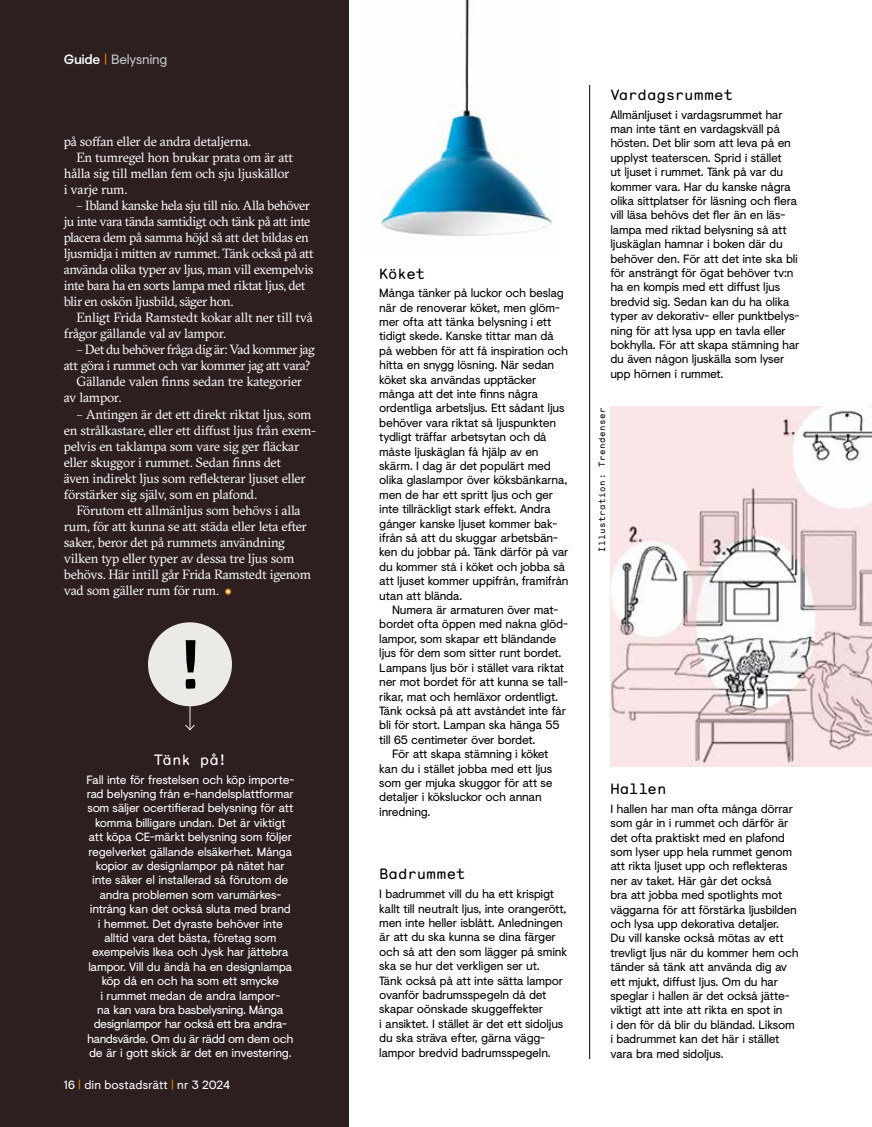
<style>
.page{position:relative;width:872px;height:1127px;background:#fff}
.page>*{position:absolute;margin:0;border:0;box-sizing:border-box;transform-origin:0 0}
.t1{font:15px "Monosten";color:#000}
.t2{font:15px "Monosten";letter-spacing:.005em;color:#fff}
.t3{font:13.5px "Visuelt";letter-spacing:-.015em;color:#c6c6c6}
.t4{font:13.35px/16px "GT Sectra";letter-spacing:-.025em;color:#fff}
.t5{font:12px/14.4px "Visuelt";letter-spacing:-.02em;color:#000}
.t6{font:12px/14.4px "Visuelt";letter-spacing:-.02em;color:#fff;text-align:center}
.t7{font:12px "Visuelt";letter-spacing:.01em;color:#fff}
.t8{font:9px "Monosten";letter-spacing:.075em;color:#000}
.s1{font-weight:500;color:#fff}
.s2{color:#e98200}
</style>
<div class="page">
<div style="left:0;top:0;width:349px;height:1127px;background:#2d1f1f"></div>
<hr style="left:589px;top:85px;width:1px;height:974px;background:#000">
<svg style="left:225px;top:588px;width:6px;height:7px"></svg>
<svg style="left:226px;top:590px;width:4px;height:3px"></svg>
<img style="left:381px;top:0;width:172px;height:236px">
<hr style="left:190px;top:700px;width:1px;height:30px;background:#eceae6">
<svg style="left:185px;top:724px;width:10px;height:6px"></svg>
<div style="left:148px;top:622px;width:84px;height:84px;background:#eceae6;border-radius:50%"></div>
<svg style="left:186px;top:640px;width:9px;height:49px"></svg>
<img style="left:610px;top:406px;width:262px;height:360px">
<p class="t3" style="left:64px;top:49px;width:105px"><span class="s1">Guide</span> <span class="s2">|</span> Belysning</p>
<p class="t4" style="left:64px;top:134px;width:189px">på soffan eller de andra detaljerna.</p>
<p class="t4" style="left:77px;top:150px;width:218px">En tumregel hon brukar prata om är att</p>
<p class="t4" style="left:64px;top:166px;width:227px">hålla sig till mellan fem och sju ljuskällor</p>
<p class="t4" style="left:64px;top:182px;width:65px">i varje rum.</p>
<p class="t4" style="left:64px;top:198px;width:252px;text-indent:13px">– Ibland kanske hela sju till nio. Alla behöver ju inte vara tända samtidigt och tänk på att inte placera dem på samma höjd så att det bildas en ljusmidja i mitten av rummet. Tänk också på att använda olika typer av ljus, man vill exempelvis inte bara ha en sorts lampa med riktat ljus, det blir en oskön ljusbild, säger hon.</p>
<p class="t4" style="left:64px;top:310px;width:250px;text-indent:13px">Enligt Frida Ramstedt kokar allt ner till två frågor gällande val av lampor.</p>
<p class="t4" style="left:77px;top:342px;width:240px">– Det du behöver fråga dig är: Vad kommer jag</p>
<p class="t4" style="left:64px;top:358px;width:248px">att göra i rummet och var kommer jag att vara?</p>
<p class="t4" style="left:77px;top:374px;width:227px">Gällande valen finns sedan tre kategorier</p>
<p class="t4" style="left:64px;top:390px;width:59px">av lampor.</p>
<p class="t4" style="left:64px;top:406px;width:254px;text-indent:13px">– Antingen är det ett direkt riktat ljus, som en strålkastare, eller ett diffust ljus från exem&shy;pelvis en taklampa som vare sig ger fläckar eller skuggor i rummet. Sedan finns det<br>även indirekt ljus som reflekterar ljuset eller förstärker sig själv, som en plafond.</p>
<p class="t4" style="left:64px;top:502px;width:249px;text-indent:13px">Förutom ett allmänljus som behövs i alla rum, för att kunna se att städa eller leta efter saker, beror det på rummets användning vilken typ eller typer av dessa tre ljus som behövs. Här intill går Frida Ramstedt igenom vad som gäller rum för rum.</p>
<p class="t2" style="left:154px;top:750px;width:75px">Tänk på!</p>
<p class="t6" style="left:86px;top:772px;width:209px">Fall inte för frestelsen och köp importe&shy;rad belysning från e-handelsplattformar som säljer ocertifierad belysning för att komma billigare undan. Det är viktigt att köpa CE-märkt belysning som följer regelverket gällande elsäkerhet. Många kopior av designlampor på nätet har inte säker el installerad så förutom de andra problemen som varumärkes&shy;intrång kan det också sluta med brand<br>i hemmet. Det dyraste behöver inte alltid vara det bästa, företag som exempelvis Ikea och Jysk har jättebra lampor. Vill du ändå ha en designlampa köp då en och ha som ett smycke<br>i rummet medan de andra lampor-<br>na kan vara bra basbelysning. Många designlampor har också ett bra andra&shy;handsvärde. Om du är rädd om dem och de är i gott skick är det en investering.</p>
<p class="t7" style="left:64px;top:1076px;width:168px">16 <span class="s2">|</span> din bostadsrätt <span class="s2">|</span> nr 3 2024</p>
<p class="t1" style="left:379px;top:264px;width:47px">Köket</p>
<p class="t5" style="left:379px;top:285px;width:191px">Många tänker på luckor och beslag när de renoverar köket, men glöm&shy;mer ofta att tänka belysning i ett tidigt skede. Kanske tittar man då på webben för att få inspiration och hitta en snygg lösning. När sedan köket ska användas upptäcker många att det inte finns några ordentliga arbetsljus. Ett sådant ljus behöver vara riktat så ljuspunkten tydligt träffar arbetsytan och då måste ljuskäglan få hjälp av en skärm. I dag är det populärt med olika glaslampor över köksbänkarna, men de har ett spritt ljus och ger inte tillräckligt stark effekt. Andra gånger kanske ljuset kommer bak&shy;ifrån så att du skuggar arbetsbän&shy;ken du jobbar på. Tänk därför på var du kommer stå i köket och jobba så att ljuset kommer uppifrån, framifrån utan att blända.</p>
<p class="t5" style="left:392px;top:602px;width:168px">Numera är armaturen över mat-</p>
<p class="t5" style="left:379px;top:617px;width:190px">bordet ofta öppen med nakna glöd-</p>
<p class="t5" style="left:379px;top:631px;width:179px">lampor, som skapar ett bländande</p>
<p class="t5" style="left:379px;top:645px;width:183px">ljus för dem som sitter runt bordet.</p>
<p class="t5" style="left:379px;top:660px;width:186px">Lampans ljus bör i stället vara riktat</p>
<p class="t5" style="left:379px;top:674px;width:190px">ner mot bordet för att kunna se tall-</p>
<p class="t5" style="left:379px;top:689px;width:180px">rikar, mat och hemläxor ordentligt.</p>
<p class="t5" style="left:379px;top:703px;width:188px">Tänk också på att avståndet inte får</p>
<p class="t5" style="left:379px;top:717px;width:182px">bli för stort. Lampan ska hänga 55</p>
<p class="t5" style="left:379px;top:732px;width:158px">till 65 centimeter över bordet.</p>
<p class="t5" style="left:392px;top:746px;width:158px">För att skapa stämning i köket</p>
<p class="t5" style="left:379px;top:761px;width:174px">kan du i stället jobba med ett ljus</p>
<p class="t5" style="left:379px;top:775px;width:175px">som ger mjuka skuggor för att se</p>
<p class="t5" style="left:379px;top:789px;width:164px">detaljer i köksluckor och annan</p>
<p class="t5" style="left:379px;top:804px;width:53px">inredning.</p>
<p class="t1" style="left:379px;top:864px;width:87px">Badrummet</p>
<p class="t5" style="left:379px;top:886px;width:189px">I badrummet vill du ha ett krispigt kallt till neutralt ljus, inte orangerött, men inte heller isblått. Anledningen är att du ska kunna se dina färger och så att den som lägger på smink ska se hur det verkligen ser ut.<br>Tänk också på att inte sätta lampor ovanför badrumsspegeln då det skapar oönskade skuggeffekter<br>i ansiktet. I stället är det ett sidoljus du ska sträva efter, gärna vägg&shy;lampor bredvid badrumsspegeln.</p>
<p class="t1" style="left:610px;top:85px;width:124px">Vardagsrummet</p>
<p class="t5" style="left:610px;top:107px;width:191px">Allmänljuset i vardagsrummet har man inte tänt en vardagskväll på hösten. Det blir som att leva på en upplyst teaterscen. Sprid i stället<br>ut ljuset i rummet. Tänk på var du kommer vara. Har du kanske några olika sittplatser för läsning och flera vill läsa behövs det fler än en läs&shy;lampa med riktad belysning så att ljuskäglan hamnar i boken där du behöver den. För att det inte ska bli för ansträngt för ögat behöver tv:n ha en kompis med ett diffust ljus bredvid sig. Sedan kan du ha olika typer av dekorativ- eller punktbelys&shy;ning för att lysa upp en tavla eller bokhylla. För att skapa stämning har du även någon ljuskälla som lyser upp hörnen i rummet.</p>
<p class="t8" style="left:596px;top:552px;width:147px;rotate:-90deg">Illustration: Trendenser</p>
<p class="t1" style="left:610px;top:779px;width:58px">Hallen</p>
<p class="t5" style="left:610px;top:801px;width:190px">I hallen har man ofta många dörrar som går in i rummet och därför är det ofta praktiskt med en plafond som lyser upp hela rummet genom att rikta ljuset upp och reflekteras ner av taket. Här går det också<br>bra att jobba med spotlights mot väggarna för att förstärka ljusbilden och lysa upp dekorativa detaljer.<br>Du vill kanske också mötas av ett trevligt ljus när du kommer hem och tänder så tänk att använda dig av ett mjukt, diffust ljus. Om du har speglar i hallen är det också jätte&shy;viktigt att inte att rikta en spot in<br>i den för då blir du bländad. Liksom i badrummet kan det här i stället vara bra med sidoljus.</p>
</div>
